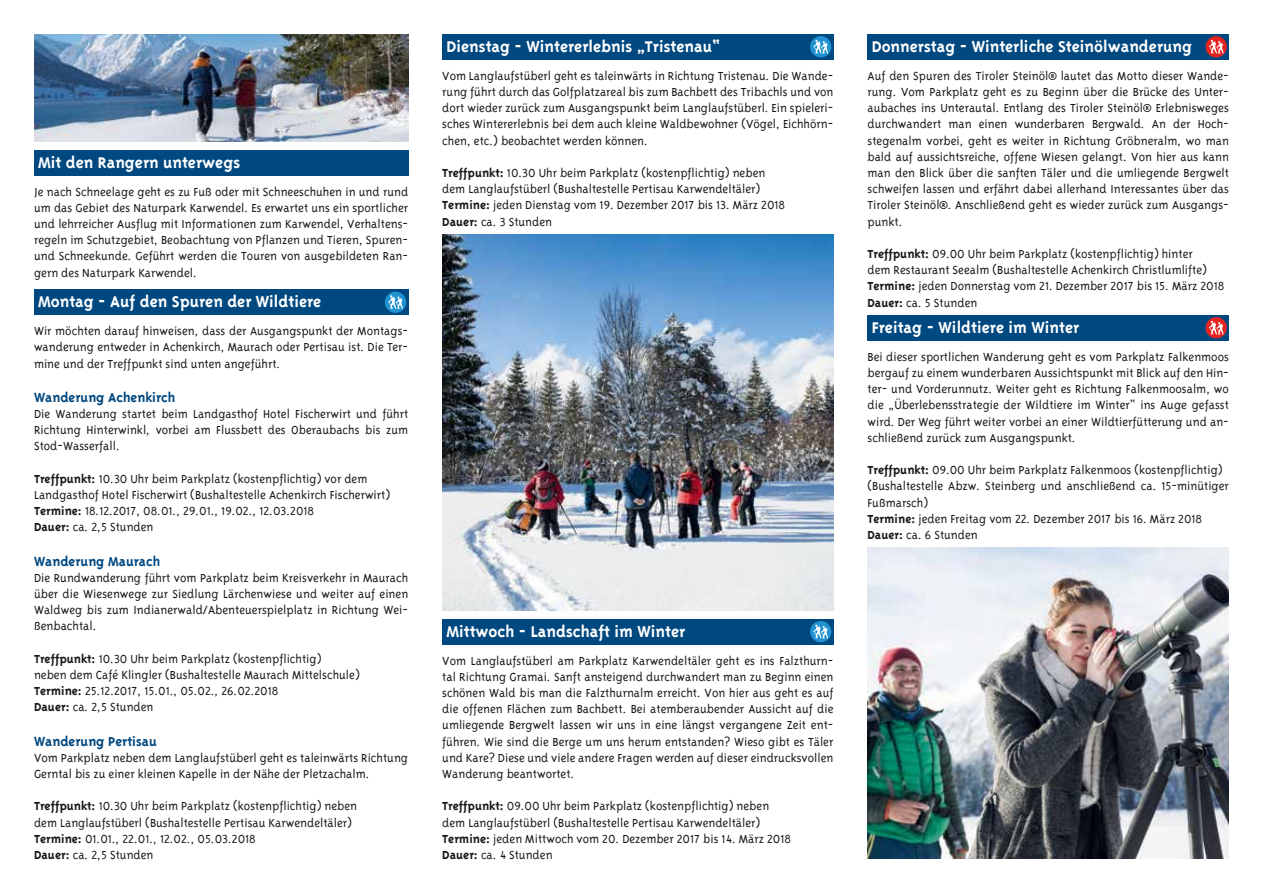
<style>
.page{position:relative;width:1263px;height:893px;background:#fff}
.page>*{position:absolute;margin:0;border:0;box-sizing:border-box;transform-origin:0 0}
.t1{font:18px "Triplex Bold Lining";color:#fff}
.t2{font:15px "Triplex Bold Lining";color:#004880}
.t3{font:13.5px/16.2px "Triplex Light Lining";color:#181716;text-align:justify}
.s1{font-family:"Triplex Bold Lining"}
</style>
<div class="page">
<img style="left:34px;top:34px;width:374px;height:107px">
<img style="left:442px;top:234px;width:391px;height:376px">
<img style="left:867px;top:547px;width:362px;height:312px">
<div style="left:34px;top:150px;width:374px;height:25px;background:#004880"></div>
<div style="left:34px;top:289px;width:374px;height:26px;background:#004880"></div>
<div style="left:385px;top:292px;width:21px;height:21px;background:#2092d1;border-radius:50%"></div>
<svg style="left:388px;top:295px;width:15px;height:14px"></svg>
<div style="left:442px;top:34px;width:391px;height:26px;background:#004880"></div>
<div style="left:810px;top:36px;width:21px;height:21px;background:#2092d1;border-radius:50%"></div>
<svg style="left:813px;top:40px;width:15px;height:14px"></svg>
<div style="left:867px;top:34px;width:362px;height:26px;background:#004880"></div>
<div style="left:867px;top:315px;width:362px;height:26px;background:#004880"></div>
<div style="left:442px;top:619px;width:391px;height:25px;background:#004880"></div>
<div style="left:810px;top:621px;width:21px;height:21px;background:#2092d1;border-radius:50%"></div>
<svg style="left:813px;top:625px;width:15px;height:14px"></svg>
<svg style="left:1205px;top:317px;width:22px;height:21px"></svg>
<svg style="left:1209px;top:321px;width:15px;height:14px"></svg>
<svg style="left:1205px;top:36px;width:22px;height:21px"></svg>
<svg style="left:1209px;top:40px;width:15px;height:14px"></svg>
<h1 class="t1" style="left:38px;top:152px;width:203px">Mit den Rangern unterwegs</h1>
<p class="t3" style="left:34px;top:183px;width:376px">Je nach Schneelage geht es zu Fuß oder mit Schneeschuhen in und rund um das Gebiet des Naturpark Karwendel. Es erwartet uns ein sportlicher und lehrreicher Ausflug mit Informationen zum Karwendel, Verhaltens&shy;regeln im Schutzgebiet, Beobachtung von Pflanzen und Tieren, Spuren&shy;und Schneekunde. Geführt werden die Touren von ausgebildeten Ran&shy;gern des Naturpark Karwendel.</p>
<h1 class="t1" style="left:38px;top:292px;width:285px">Montag - Auf den Spuren der Wildtiere</h1>
<p class="t3" style="left:34px;top:323px;width:376px">Wir möchten darauf hinweisen, dass der Ausgangspunkt der Montags&shy;wanderung entweder in Achenkirch, Maurach oder Pertisau ist. Die Ter&shy;mine und der Treffpunkt sind unten angeführt.</p>
<p class="t2" style="left:34px;top:389px;width:143px">Wanderung Achenkirch</p>
<p class="t3" style="left:34px;top:406px;width:376px">Die Wanderung startet beim Landgasthof Hotel Fischerwirt und führt Richtung Hinterwinkl, vorbei am Flussbett des Oberaubachs bis zum Stod-Wasserfall.</p>
<p class="t3" style="left:34px;top:470px;width:358px;text-align:left"><span class="s1">Treffpunkt:</span> 10.30 Uhr beim Parkplatz (kostenpflichtig) vor dem Landgasthof Hotel Fischerwirt (Bushaltestelle Achenkirch Fischerwirt)<br><span class="s1">Termine:</span> 18.12.2017, 08.01., 29.01., 19.02., 12.03.2018<br><span class="s1">Dauer:</span> ca. 2,5 Stunden</p>
<p class="t2" style="left:34px;top:552px;width:128px">Wanderung Maurach</p>
<p class="t3" style="left:34px;top:569px;width:376px">Die Rundwanderung führt vom Parkplatz beim Kreisverkehr in Maurach über die Wiesenwege zur Siedlung Lärchenwiese und weiter auf einen Waldweg bis zum Indianerwald/Abenteuerspielplatz in Richtung Wei&shy;ßenbachtal.</p>
<p class="t3" style="left:34px;top:650px;width:327px;text-align:left"><span class="s1">Treffpunkt:</span> 10.30 Uhr beim Parkplatz (kostenpflichtig)<br>neben dem Café Klingler (Bushaltestelle Maurach Mittelschule)<br><span class="s1">Termine:</span> 25.12.2017, 15.01., 05.02., 26.02.2018<br><span class="s1">Dauer:</span> ca. 2,5 Stunden</p>
<p class="t2" style="left:34px;top:732px;width:124px">Wanderung Pertisau</p>
<p class="t3" style="left:34px;top:749px;width:376px">Vom Parkplatz neben dem Langlaufstüberl geht es taleinwärts Richtung<br>Gerntal bis zu einer kleinen Kapelle in der Nähe der Pletzachalm.</p>
<p class="t3" style="left:34px;top:798px;width:325px;text-align:left"><span class="s1">Treffpunkt:</span> 10.30 Uhr beim Parkplatz (kostenpflichtig) neben dem Langlaufstüberl (Bushaltestelle Pertisau Karwendeltäler)<br><span class="s1">Termine:</span> 01.01., 22.01., 12.02., 05.03.2018<br><span class="s1">Dauer:</span> ca. 2,5 Stunden</p>
<h1 class="t1" style="left:446px;top:36px;width:275px">Dienstag - Wintererlebnis „Tristenau“</h1>
<p class="t3" style="left:442px;top:67px;width:393px">Vom Langlaufstüberl geht es taleinwärts in Richtung Tristenau. Die Wande&shy;rung führt durch das Golfplatzareal bis zum Bachbett des Tribachls und von dort wieder zurück zum Ausgangspunkt beim Langlaufstüberl. Ein spieleri&shy;sches Wintererlebnis bei dem auch kleine Waldbewohner (Vögel, Eichhörn&shy;chen, etc.) beobachtet werden können.</p>
<p class="t3" style="left:442px;top:165px;width:344px;text-align:left"><span class="s1">Treffpunkt:</span> 10.30 Uhr beim Parkplatz (kostenpflichtig) neben dem Langlaufstüberl (Bushaltestelle Pertisau Karwendeltäler)<br><span class="s1">Termine:</span> jeden Dienstag vom 19. Dezember 2017 bis 13. März 2018<br><span class="s1">Dauer:</span> ca. 3 Stunden</p>
<h1 class="t1" style="left:446px;top:621px;width:240px">Mittwoch - Landschaft im Winter</h1>
<p class="t3" style="left:442px;top:652px;width:393px">Vom Langlaufstüberl am Parkplatz Karwendeltäler geht es ins Falzthurn&shy;tal Richtung Gramai. Sanft ansteigend durchwandert man zu Beginn einen schönen Wald bis man die Falzthurnalm erreicht. Von hier aus geht es auf die offenen Flächen zum Bachbett. Bei atemberaubender Aussicht auf die umliegende Bergwelt lassen wir uns in eine längst vergangene Zeit ent&shy;führen. Wie sind die Berge um uns herum entstanden? Wieso gibt es Täler und Kare? Diese und viele andere Fragen werden auf dieser eindrucksvollen Wanderung beantwortet.</p>
<p class="t3" style="left:442px;top:798px;width:350px;text-align:left"><span class="s1">Treffpunkt:</span> 09.00 Uhr beim Parkplatz (kostenpflichtig) neben dem Langlaufstüberl (Bushaltestelle Pertisau Karwendeltäler)<br><span class="s1">Termine:</span> jeden Mittwoch vom 20. Dezember 2017 bis 14. März 2018<br><span class="s1">Dauer:</span> ca. 4 Stunden</p>
<h1 class="t1" style="left:872px;top:36px;width:322px">Donnerstag - Winterliche Steinölwanderung</h1>
<p class="t3" style="left:867px;top:67px;width:363px">Auf den Spuren des Tiroler Steinöl® lautet das Motto dieser Wande&shy;rung. Vom Parkplatz geht es zu Beginn über die Brücke des Unter&shy;aubaches ins Unterautal. Entlang des Tiroler Steinöl® Erlebnisweges durchwandert man einen wunderbaren Bergwald. An der Hoch&shy;stegenalm vorbei, geht es weiter in Richtung Gröbneralm, wo man bald auf aussichtsreiche, offene Wiesen gelangt. Von hier aus kann man den Blick über die sanften Täler und die umliegende Bergwelt schweifen lassen und erfährt dabei allerhand Interessantes über das Tiroler Steinöl®. Anschließend geht es wieder zurück zum Ausgangs&shy;punkt.</p>
<p class="t3" style="left:867px;top:246px;width:358px;text-align:left"><span class="s1">Treffpunkt:</span> 09.00 Uhr beim Parkplatz (kostenpflichtig) hinter<br>dem Restaurant Seealm (Bushaltestelle Achenkirch Christlumlifte)<br><span class="s1">Termine:</span> jeden Donnerstag vom 21. Dezember 2017 bis 15. März 2018<br><span class="s1">Dauer:</span> ca. 5 Stunden</p>
<h1 class="t1" style="left:872px;top:317px;width:209px">Freitag - Wildtiere im Winter</h1>
<p class="t3" style="left:867px;top:348px;width:363px">Bei dieser sportlichen Wanderung geht es vom Parkplatz Falkenmoos bergauf zu einem wunderbaren Aussichtspunkt mit Blick auf den Hin&shy;ter- und Vorderunnutz. Weiter geht es Richtung Falkenmoosalm, wo die „Überlebensstrategie der Wildtiere im Winter“ ins Auge gefasst wird. Der Weg führt weiter vorbei an einer Wildtierfütterung und an&shy;schließend zurück zum Ausgangspunkt.</p>
<p class="t3" style="left:867px;top:462px;width:363px;text-align:left"><span class="s1">Treffpunkt:</span> 09.00 Uhr beim Parkplatz Falkenmoos (kostenpflichtig) (Bushaltestelle Abzw. Steinberg und anschließend ca. 15-minütiger Fußmarsch)<br><span class="s1">Termine:</span> jeden Freitag vom 22. Dezember 2017 bis 16. März 2018<br><span class="s1">Dauer:</span> ca. 6 Stunden</p>
</div>
